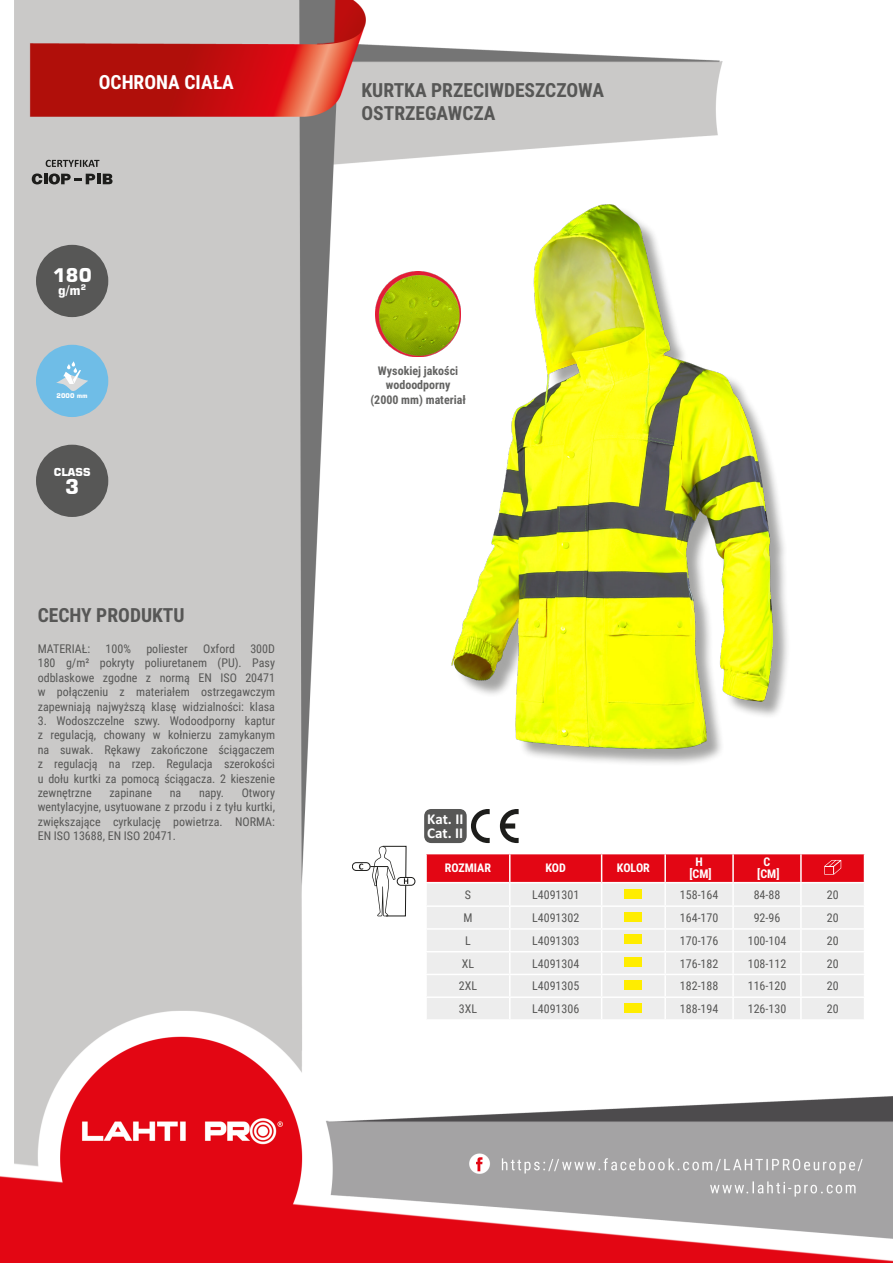
<style>
.page{position:relative;width:893px;height:1263px;background:#fff}
.page>*{position:absolute;margin:0;border:0;box-sizing:border-box;transform-origin:0 0}
.t1{font:700 20.1px "Square 721 BT";color:#fff}
.Lewo_bez_dzielenia{font:700 19.5px/23.4px "Roboto Condensed";color:#575756}
.MateriaĹ__CECHY{font:700 19.5px "Roboto Condensed";color:#575756}
.Center{font:700 19.5px "Roboto Condensed";color:#fff}
.t2{font:700 18.75px "Square 721 BT";color:#fff}
.t3{font:700 15px/13.8px "Calibri Profix";color:#fff}
.t4{font:700 13.05px "Square 721 BT";color:#fff}
.Opisy{font:12px/14.4px "Roboto Condensed";color:#575756;text-align:justify}
.Center-2{font:12px "Roboto Condensed";color:#575756}
.Indeks{font:12px "Roboto Condensed";color:#575756}
.Ĺšrodek{font:700 12px/14.4px "Roboto Condensed";color:#646463;text-align:center}
.Tabelka_nagĹ_Ăłwek{font:700 12px "Roboto Condensed";color:#fff}
.Ĺšrodek__wymuszenie{font:700 12px "Roboto Condensed";color:#fff}
.Ĺšrodek_bez_dzieleni{font:700 12px "Roboto Condensed";letter-spacing:-.005em;color:#fff}
.t5{font:700 10.8px "Square 721 BT";letter-spacing:-.01em;color:#fff}
.t6{font:700 6.45px "Square 721 BT";color:#fff}
</style>
<div class="page">
<img style="left:0;top:0;width:893px;height:1263px">
<div style="left:36px;top:245px;width:72px;height:72px;background:#575756;border-radius:50%"></div>
<div style="left:36px;top:345px;width:72px;height:72px;background:#6fbde7;border-radius:50%"></div>
<div style="left:36px;top:445px;width:72px;height:72px;background:#575756;border-radius:50%"></div>
<div style="left:454px;top:207px;width:337px;height:560px;background:#1d1d1b;opacity:.4"></div>
<img style="left:452px;top:204px;width:321px;height:544px">
<hr style="left:425px;top:854px;width:2px;height:28px;background:#fff">
<hr style="left:425px;top:883px;width:2px;height:22px;background:#fff">
<hr style="left:425px;top:907px;width:2px;height:21px;background:#fff">
<hr style="left:425px;top:930px;width:2px;height:21px;background:#fff">
<hr style="left:425px;top:952px;width:2px;height:22px;background:#fff">
<hr style="left:425px;top:975px;width:2px;height:21px;background:#fff">
<hr style="left:425px;top:998px;width:2px;height:21px;background:#fff">
<hr style="left:425px;top:853px;width:85px;height:1px;background:#fff">
<hr style="left:425px;top:882px;width:85px;height:1px;background:#fff">
<hr style="left:425px;top:905px;width:85px;height:2px;background:#fff">
<hr style="left:425px;top:928px;width:85px;height:2px;background:#fff">
<hr style="left:425px;top:951px;width:85px;height:1px;background:#fff">
<hr style="left:425px;top:974px;width:85px;height:1px;background:#fff">
<hr style="left:425px;top:996px;width:85px;height:2px;background:#fff">
<hr style="left:425px;top:1019px;width:85px;height:2px;background:#fff">
<hr style="left:510px;top:1019px;width:92px;height:2px;background:#fff">
<hr style="left:602px;top:1019px;width:63px;height:2px;background:#fff">
<hr style="left:665px;top:1019px;width:68px;height:2px;background:#fff">
<hr style="left:733px;top:1019px;width:68px;height:2px;background:#fff">
<hr style="left:801px;top:1019px;width:64px;height:2px;background:#fff">
<svg style="left:426px;top:853px;width:439px;height:166px;background:#ecc8ca"></svg>
<div style="left:625px;top:889px;width:17px;height:10px;background:#ffed00"></div>
<div style="left:625px;top:912px;width:17px;height:9px;background:#ffed00"></div>
<div style="left:625px;top:934px;width:17px;height:10px;background:#ffed00"></div>
<div style="left:625px;top:957px;width:17px;height:10px;background:#ffed00"></div>
<div style="left:625px;top:980px;width:17px;height:10px;background:#ffed00"></div>
<div style="left:625px;top:1003px;width:17px;height:10px;background:#ffed00"></div>
<div style="left:424px;top:809px;width:43px;height:34px;background:#575756;border-radius:7px"></div>
<svg style="left:500px;top:809px;width:19px;height:34px"></svg>
<svg style="left:471px;top:809px;width:19px;height:34px"></svg>
<svg style="left:32px;top:173px;width:10px;height:11px"></svg>
<hr style="left:44px;top:174px;width:4px;height:10px;background:#1d1d1b">
<hr style="left:97px;top:174px;width:4px;height:10px;background:#1d1d1b">
<svg style="left:103px;top:174px;width:10px;height:10px"></svg>
<svg style="left:46px;top:160px;width:53px;height:7px"></svg>
<svg style="left:49px;top:173px;width:46px;height:11px"></svg>
<svg style="left:56px;top:361px;width:32px;height:30px"></svg>
<div style="left:352px;top:862px;width:18px;height:9px;background:#fff;border:1px solid #1d1d1b;border-radius:4px"></div>
<svg style="left:359px;top:863px;width:4px;height:6px"></svg>
<svg style="left:397px;top:877px;width:18px;height:8px"></svg>
<svg style="left:370px;top:846px;width:38px;height:70px"></svg>
<img style="left:376px;top:272px;width:85px;height:85px">
<p class="Center" style="left:99px;top:69px;width:137px">OCHRONA CIAŁA</p>
<p class="t2" style="left:53px;top:263px;width:41px">180</p>
<p class="t4" style="left:58px;top:282px;width:29px">g/m<sup>2</sup></p>
<p class="t6" style="left:57px;top:391px;width:33px">2000 mm</p>
<p class="t5" style="left:54px;top:465px;width:38px">CLASS</p>
<p class="t1" style="left:65px;top:475px;width:16px">3</p>
<p class="MateriaĹ__CECHY" style="left:38px;top:601px;width:148px">CECHY PRODUKTU</p>
<p class="Opisy" style="left:38px;top:641px;width:54px">MATERIAŁ:</p>
<p class="Opisy" style="left:106px;top:641px;width:27px">100%</p>
<p class="Opisy" style="left:146px;top:641px;width:43px">poliester</p>
<p class="Opisy" style="left:203px;top:641px;width:33px">Oxford</p>
<p class="Opisy" style="left:38px;top:641px;width:239px;text-indent:213px">300D 180 g/m² pokryty poliuretanem (PU). Pasy odblaskowe zgodne z normą EN ISO 20471 w połączeniu z materiałem ostrzegawczym zapewniają najwyższą klasę widzialności: klasa</p>
<p class="Opisy" style="left:38px;top:713px;width:239px">3. Wodoszczelne szwy. Wodoodporny kaptur z regulacją, chowany w kołnierzu zamykanym na suwak. Rękawy zakończone ściągaczem z regulacją na rzep. Regulacja szerokości u dołu kurtki za pomocą ściągacza. 2 kieszenie zewnętrzne</p>
<p class="Opisy" style="left:38px;top:785px;width:239px;text-indent:204px">Otwory wentylacyjne, usytuowane z przodu i z tyłu kurtki, zwiększające cyrkulację powietrza. NORMA:<br>EN ISO 13688, EN ISO 20471.</p>
<p class="Opisy" style="left:109px;top:785px;width:44px">zapinane</p>
<p class="Opisy" style="left:170px;top:785px;width:13px">na</p>
<p class="Opisy" style="left:199px;top:785px;width:26px">napy.</p>
<p class="Lewo_bez_dzielenia" style="left:361px;top:77px;width:244px">KURTKA PRZECIWDESZCZOWA<br>OSTRZEGAWCZA</p>
<p class="Ĺšrodek" style="left:370px;top:363px;width:97px">Wysokiej jakości wodoodporny (2000 mm) materiał</p>
<p class="t3" style="left:427px;top:811px;width:38px">Kat. II<br>Cat. II</p>
<p class="Tabelka_nagĹ_Ăłwek" style="left:445px;top:860px;width:48px">ROZMIAR</p>
<p class="Tabelka_nagĹ_Ăłwek" style="left:545px;top:860px;width:22px">KOD</p>
<p class="Ĺšrodek_bez_dzieleni" style="left:617px;top:860px;width:34px">KOLOR</p>
<p class="Ĺšrodek_bez_dzieleni" style="left:695px;top:854px;width:9px">H</p>
<p class="Ĺšrodek__wymuszenie" style="left:689px;top:866px;width:24px">[CM]</p>
<p class="Ĺšrodek_bez_dzieleni" style="left:764px;top:854px;width:8px">C</p>
<p class="Ĺšrodek__wymuszenie" style="left:757px;top:866px;width:24px">[CM]</p>
<p class="Center-2" style="left:465px;top:886px;width:8px">S</p>
<p class="Indeks" style="left:532px;top:886px;width:49px">L4091301</p>
<p class="Center-2" style="left:680px;top:886px;width:40px">158-164</p>
<p class="Center-2" style="left:754px;top:886px;width:28px">84-88</p>
<p class="Center-2" style="left:827px;top:886px;width:13px">20</p>
<p class="Center-2" style="left:463px;top:909px;width:11px">M</p>
<p class="Indeks" style="left:532px;top:909px;width:49px">L4091302</p>
<p class="Center-2" style="left:680px;top:909px;width:40px">164-170</p>
<p class="Center-2" style="left:754px;top:909px;width:28px">92-96</p>
<p class="Center-2" style="left:827px;top:909px;width:13px">20</p>
<p class="Center-2" style="left:465px;top:932px;width:7px">L</p>
<p class="Indeks" style="left:532px;top:932px;width:49px">L4091303</p>
<p class="Center-2" style="left:680px;top:932px;width:40px">170-176</p>
<p class="Center-2" style="left:748px;top:932px;width:40px">100-104</p>
<p class="Center-2" style="left:827px;top:932px;width:13px">20</p>
<p class="Center-2" style="left:462px;top:955px;width:14px">XL</p>
<p class="Indeks" style="left:532px;top:955px;width:49px">L4091304</p>
<p class="Center-2" style="left:680px;top:955px;width:40px">176-182</p>
<p class="Center-2" style="left:748px;top:955px;width:40px">108-112</p>
<p class="Center-2" style="left:827px;top:955px;width:13px">20</p>
<p class="Center-2" style="left:459px;top:978px;width:20px">2XL</p>
<p class="Indeks" style="left:532px;top:978px;width:49px">L4091305</p>
<p class="Center-2" style="left:680px;top:978px;width:40px">182-188</p>
<p class="Center-2" style="left:748px;top:978px;width:40px">116-120</p>
<p class="Center-2" style="left:827px;top:978px;width:13px">20</p>
<p class="Center-2" style="left:459px;top:1000px;width:20px">3XL</p>
<p class="Indeks" style="left:532px;top:1000px;width:49px">L4091306</p>
<p class="Center-2" style="left:680px;top:1000px;width:40px">188-194</p>
<p class="Center-2" style="left:748px;top:1000px;width:40px">126-130</p>
<p class="Center-2" style="left:827px;top:1000px;width:13px">20</p>
</div>
